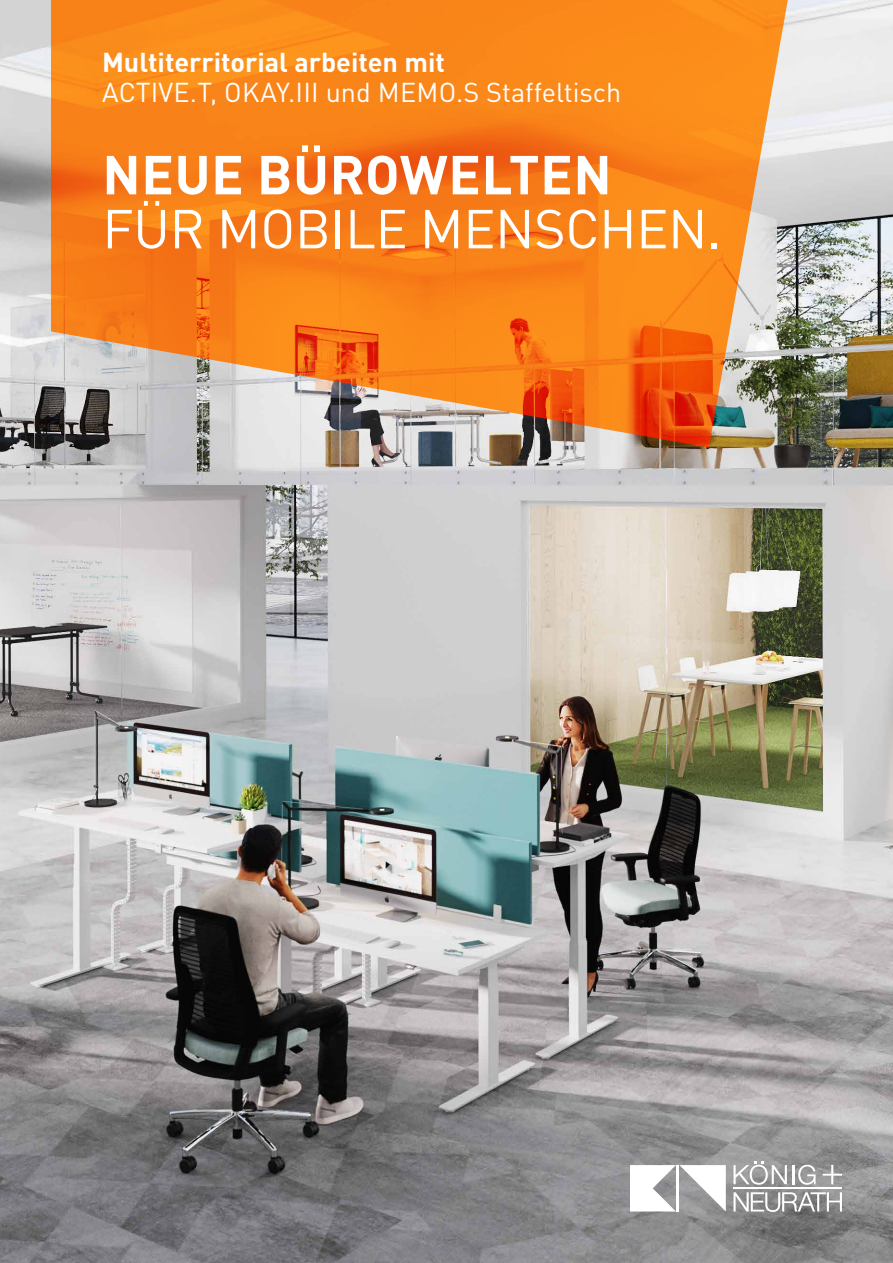
<style>
.page{position:relative;width:893px;height:1263px;background:#fff}
.page>*{position:absolute;margin:0;border:0;box-sizing:border-box;transform-origin:0 0}
.t1{font:54px "DINOT";letter-spacing:-.01em;color:#fff}
.t2{font:700 54px "DINOT";letter-spacing:.01em;color:#fff}
.t3{font:27px "DINOT";color:#fff}
.t4{font:700 27px "DINOT";color:#fff}
</style>
<div class="page">
<img style="left:0;top:0;width:893px;height:1263px">
<svg style="left:733px;top:1192px;width:109px;height:20px"></svg>
<hr style="left:733px;top:1187px;width:109px;height:2px;background:#fff">
<svg style="left:823px;top:1165px;width:19px;height:19px"></svg>
<svg style="left:733px;top:1161px;width:83px;height:24px"></svg>
<svg style="left:630px;top:1165px;width:96px;height:46px"></svg>
<svg style="left:51px;top:0;width:791px;height:447px;background:#e98c3a"></svg>
<p class="t4" style="left:102px;top:41px;width:344px">Multiterritorial arbeiten mit</p>
<p class="t3" style="left:102px;top:71px;width:521px">ACTIVE.T, OKAY.III und MEMO.S Staffeltisch</p>
<h1 class="t2" style="left:102px;top:133px;width:511px">NEUE BÜROWELTEN</h1>
<h1 class="t1" style="left:102px;top:188px;width:620px">FÜR MOBILE MENSCHEN.</h1>
</div>
